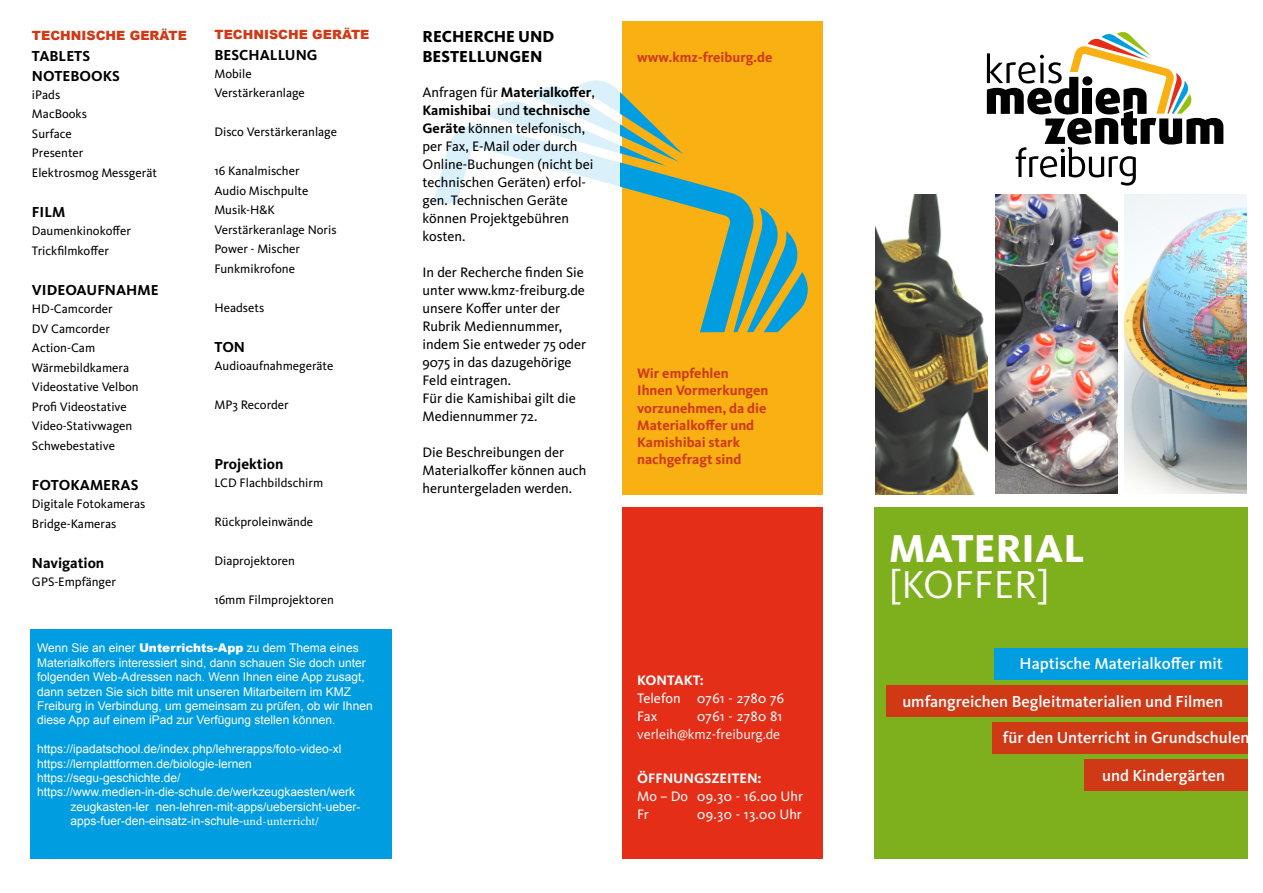
<style>
.page{position:relative;width:1263px;height:893px;background:#fff}
.page>*{position:absolute;margin:0;border:0;box-sizing:border-box;transform-origin:0 0}
.t1{font:800 40.5px "Kievit Pro";color:#fff}
.t2{font:40.5px "Kievit Pro";color:#fff}
.t3{font:500 16.5px/36.2px "Kievit Pro";color:#fff}
.t4{font:800 16.5px/19.8px "Kievit Pro";color:#000}
.t5{font:700 15px/19.5px "Kievit Pro";color:#000}
.t6{font:14.25px/18px "Kievit Pro";color:#000}
.t7{font:700 14.25px/17.1px "Kievit Pro";color:#cf3916}
.t8{font:14.25px/18px "Kievit Pro";color:#fff}
.t9{font:700 14.25px "Kievit Pro";color:#fff}
.t10{font:14.25px "Kievit Pro";color:#fff}
.t11{font:12.75px/19.5px "Kievit Pro";color:#000}
.t12{font:900 12.75px "Arial";color:#cf3916}
.t13{font:12px/14.4px "Arial";color:#fff}
.s1{font-weight:900}
.s2{font-family:"Minion Pro"}
.s3{font-weight:700}
</style>
<div class="page">
<svg style="left:987px;top:32px;width:236px;height:154px"></svg>
<div style="left:874px;top:508px;width:373px;height:351px;background:#7eb01e"></div>
<img style="left:875px;top:194px;width:112px;height:301px">
<img style="left:995px;top:194px;width:122px;height:299px">
<img style="left:1125px;top:194px;width:122px;height:299px">
<div style="left:994px;top:649px;width:253px;height:31px;background:#009ee0"></div>
<div style="left:886px;top:686px;width:361px;height:31px;background:#cf3916"></div>
<div style="left:992px;top:723px;width:255px;height:31px;background:#cf3916"></div>
<div style="left:1084px;top:760px;width:163px;height:31px;background:#cf3916"></div>
<div style="left:621px;top:22px;width:201px;height:473px;background:#f8b013"></div>
<svg style="left:757px;top:207px;width:51px;height:125px"></svg>
<div style="left:621px;top:507px;width:201px;height:352px;background:#e42e18"></div>
<svg style="left:433px;top:124px;width:324px;height:208px"></svg>
<svg style="left:488px;top:78px;width:195px;height:88px"></svg>
<div style="left:30px;top:629px;width:362px;height:230px;background:#009ee0"></div>
<p class="t12" style="left:214px;top:25px;width:156px">TECHNISCHE GERÄTE</p>
<p class="t5" style="left:214px;top:45px;width:104px">BESCHALLUNG</p>
<p class="t11" style="left:214px;top:64px;width:92px">Mobile<br>Verstärkeranlage</p>
<p class="t11" style="left:214px;top:122px;width:124px">Disco Verstärkeranlage</p>
<p class="t11" style="left:214px;top:161px;width:124px">16 Kanalmischer<br>Audio Mischpulte<br>Musik-H&amp;K<br>Verstärkeranlage Noris<br>Power - Mischer<br>Funkmikrofone</p>
<p class="t11" style="left:214px;top:298px;width:51px">Headsets</p>
<p class="t5" style="left:214px;top:337px;width:32px">TON</p>
<p class="t11" style="left:214px;top:356px;width:120px">Audioaufnahmegeräte</p>
<p class="t11" style="left:214px;top:395px;width:76px">MP3 Recorder</p>
<p class="t12" style="left:32px;top:27px;width:156px">TECHNISCHE GERÄTE</p>
<p class="t5" style="left:32px;top:46px;width:89px">TABLETS<br>NOTEBOOKS</p>
<p class="t11" style="left:32px;top:85px;width:126px">iPads<br>MacBooks<br>Surface<br>Presenter<br>Elektrosmog Messgerät</p>
<p class="t5" style="left:32px;top:202px;width:35px">FILM</p>
<p class="t11" style="left:32px;top:221px;width:101px">Daumenkinokoffer<br>Trickfilmkoffer</p>
<p class="t5" style="left:32px;top:280px;width:128px">VIDEOAUFNAHME</p>
<p class="t11" style="left:32px;top:299px;width:108px">HD-Camcorder<br>DV Camcorder<br>Action-Cam<br>Wärmebildkamera<br>Videostative Velbon<br>Profi Videostative<br>Video-Stativwagen<br>Schwebestative</p>
<p class="t5" style="left:32px;top:475px;width:108px">FOTOKAMERAS</p>
<p class="t11" style="left:32px;top:494px;width:115px">Digitale Fotokameras<br>Bridge-Kameras</p>
<p class="t5" style="left:32px;top:553px;width:74px">Navigation</p>
<p class="t11" style="left:32px;top:572px;width:85px">GPS-Empfänger</p>
<p class="t5" style="left:214px;top:454px;width:71px">Projektion</p>
<p class="t11" style="left:214px;top:473px;width:110px">LCD Flachbildschirm</p>
<p class="t11" style="left:214px;top:512px;width:100px">Rückproleinwände</p>
<p class="t11" style="left:214px;top:551px;width:82px">Diaprojektoren</p>
<p class="t11" style="left:214px;top:590px;width:121px">16mm Filmprojektoren</p>
<p class="t13" style="left:37px;top:641px;width:337px">Wenn Sie an einer <span class="s1">Unterrichts-App</span> zu dem Thema eines Materialkoffers interessiert sind, dann schauen Sie doch unter folgenden Web-Adressen nach. Wenn Ihnen eine App zusagt, dann setzen Sie sich bitte mit unseren Mitarbeitern im KMZ Freiburg in Verbindung, um gemeinsam zu prüfen, ob wir Ihnen diese App auf einem iPad zur Verfügung stellen können.</p>
<p class="t13" style="left:37px;top:742px;width:306px">https://ipadatschool.de/index.php/lehrerapps/foto-video-xl</p>
<p class="t13" style="left:37px;top:756px;width:216px">https://lernplattformen.de/biologie-lernen</p>
<p class="t13" style="left:37px;top:771px;width:145px">https://segu-geschichte.de/</p>
<p class="t13" style="left:37px;top:785px;width:320px">https://www.medien-in-die-schule.de/werkzeugkaesten/werk</p>
<p class="t13" style="left:71px;top:799px;width:292px">zeugkasten-ler nen-lehren-mit-apps/uebersicht-ueber-</p>
<p class="t13" style="left:71px;top:814px;width:250px">apps-fuer-den-einsatz-in-schule-<span class="s2">und-unterricht/</span></p>
<h2 class="t4" style="left:422px;top:26px;width:133px">RECHERCHE UND<br>BESTELLUNGEN</h2>
<p class="t6" style="left:422px;top:83px;width:174px">Anfragen für <span class="s3">Materialkoffer</span>,<br><span class="s3">Kamishibai</span> und <span class="s3">technische<br>Geräte</span> können telefonisch, per Fax, E-Mail oder durch<br>Online-Buchungen (nicht bei technischen Geräten) erfol&shy;gen. Technischen Geräte können Projektgebühren kosten.</p>
<p class="t6" style="left:422px;top:263px;width:165px">In der Recherche finden Sie unter www.kmz-freiburg.de unsere Koffer unter der<br>Rubrik Mediennummer, indem Sie entweder 75 oder<br>9075 in das dazugehörige<br>Feld eintragen.<br>Für die Kamishibai gilt die<br>Mediennummer 72.</p>
<p class="t6" style="left:422px;top:443px;width:165px">Die Beschreibungen der<br>Materialkoffer können auch heruntergeladen werden.</p>
<p class="t7" style="left:637px;top:48px;width:137px">www.kmz-freiburg.de</p>
<p class="t7" style="left:637px;top:365px;width:133px">Wir empfehlen<br>Ihnen Vormerkungen vorzunehmen, da die<br>Materialkoffer und<br>Kamishibai stark nachgefragt sind</p>
<p class="t9" style="left:637px;top:672px;width:68px">KONTAKT:</p>
<p class="t8" style="left:637px;top:689px;width:149px">Telefon 0761 - 2780 76<br>Fax</p>
<p class="t8" style="left:697px;top:707px;width:87px">0761 - 2780 81</p>
<p class="t10" style="left:637px;top:726px;width:145px">verleih@kmz-freiburg.de</p>
<p class="t9" style="left:637px;top:770px;width:126px">ÖFFNUNGSZEITEN:</p>
<p class="t8" style="left:637px;top:787px;width:167px">Mo – Do 09.30 - 16.00 Uhr<br>Fr</p>
<p class="t8" style="left:697px;top:805px;width:106px">09.30 - 13.00 Uhr</p>
<h1 class="t1" style="left:889px;top:524px;width:197px">MATERIAL</h1>
<h1 class="t2" style="left:889px;top:560px;width:162px">[KOFFER]</h1>
<h2 class="t3" style="left:1020px;top:646px;width:205px">Haptische Materialkoffer mit</h2>
<h2 class="t3" style="left:1003px;top:684px;width:248px;text-indent:-101px">umfangreichen Begleitmaterialien und Filmen<br>für den Unterricht in Grundschulen</h2>
<h2 class="t3" style="left:1102px;top:757px;width:124px">und Kindergärten</h2>
</div>
